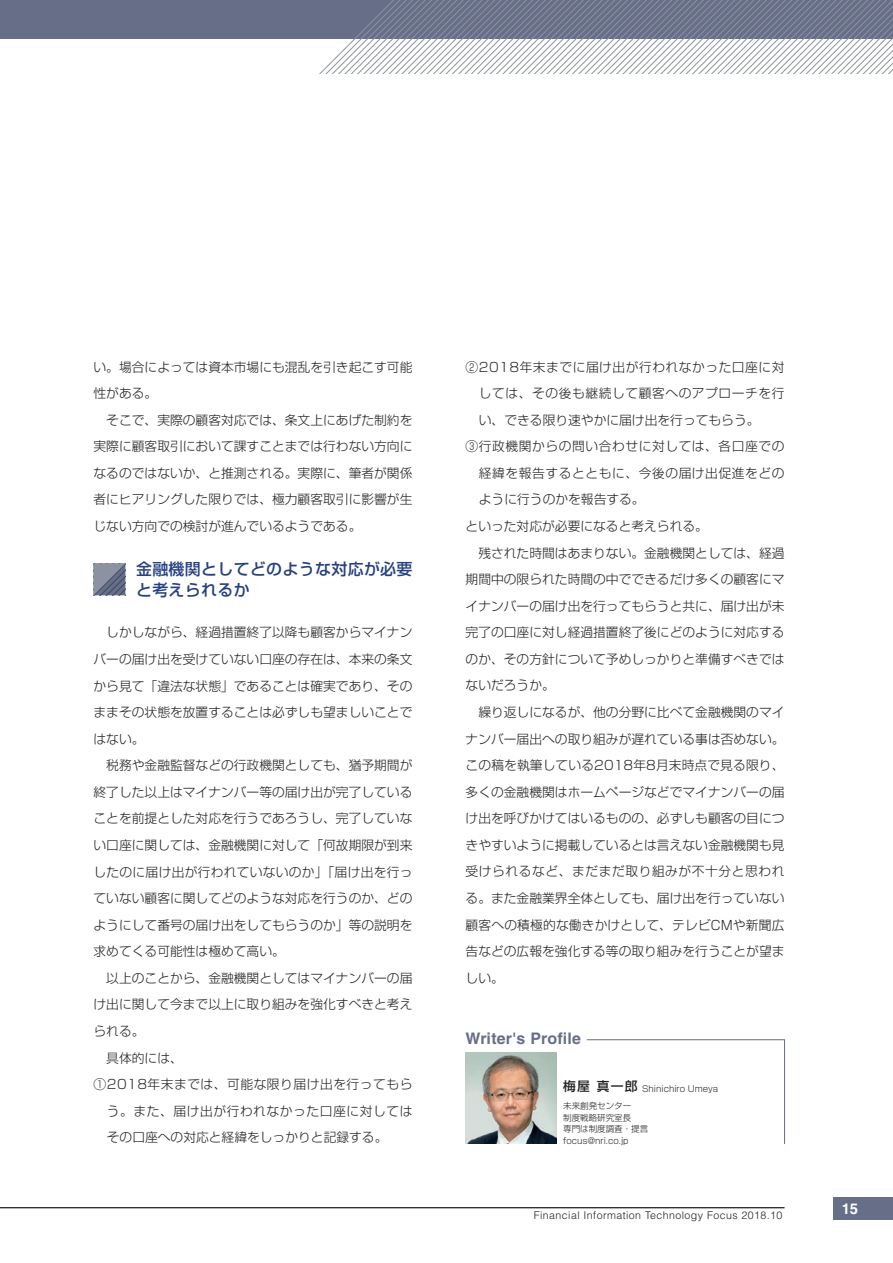
<style>
.page{position:relative;width:893px;height:1263px;background:#fff}
.page>*{position:absolute;margin:0;border:0;box-sizing:border-box;transform-origin:0 0}
.t1{font:500 15.9px/20.2px "Shin Go Pro";letter-spacing:.02em;color:#264081}
.t2{font:700 15.9px "Helvetica LT Std";letter-spacing:.005em;color:#666f87}
.t3{font:700 14.85px "Helvetica LT Std";color:#fff}
.t4{font:300 12.75px/26.5px "Shin Go Pro";color:#231f20}
.t5{font:300 12.75px "Shin Go Pro";letter-spacing:.045em;color:#231f20}
.t6{font:300 12.75px "Shin Go Pro";letter-spacing:.04em;color:#231f20}
.t7{font:300 12.75px "Shin Go Pro";letter-spacing:.02em;color:#231f20}
.t8{font:300 10.65px "Helvetica LT Std";letter-spacing:.04em;color:#231f20}
.t9{font:300 8.55px/11.7px "Shin Go Pro";color:#231f20}
.s1{font-weight:500;font-size:12.75px}
</style>
<div class="page">
<div style="left:0;top:0;width:893px;height:38px;background:#666f87"></div>
<svg style="left:282px;top:0;width:611px;height:74px"></svg>
<svg style="left:586px;top:1039px;width:199px;height:105px"></svg>
<hr style="left:0;top:1207px;width:784px;height:1px;background:#231f20">
<svg style="left:94px;top:563px;width:31px;height:32px"></svg>
<img style="left:466px;top:1053px;width:91px;height:91px">
<div style="left:833px;top:1197px;width:60px;height:23px;background:#666f87"></div>
<p class="t4" style="left:94px;top:352px;width:320px">い。場合によっては資本市場にも混乱を引き起こす可能性がある。<br>　そこで、実際の顧客対応では、条文上にあげた制約を実際に顧客取引において課すことまでは行わない方向になるのではないか、と推測される。実際に、筆者が関係者にヒアリングした限りでは、極力顧客取引に影響が生じない方向での検討が進んでいるようである。</p>
<p class="t1" style="left:136px;top:557px;width:278px">金融機関としてどのような対応が必要と考えられるか</p>
<p class="t4" style="left:94px;top:618px;width:320px">　しかしながら、経過措置終了以降も顧客からマイナン</p>
<p class="t4" style="left:94px;top:644px;width:320px">バーの届け出を受けていない口座の存在は、本来の条文</p>
<p class="t4" style="left:94px;top:671px;width:320px">から見て「違法な状態」であることは確実であり、その</p>
<p class="t4" style="left:94px;top:697px;width:320px">ままその状態を放置することは必ずしも望ましいことで</p>
<p class="t4" style="left:94px;top:724px;width:53px">はない。</p>
<p class="t4" style="left:94px;top:750px;width:320px">　税務や金融監督などの行政機関としても、猶予期間が</p>
<p class="t4" style="left:94px;top:777px;width:320px">終了した以上はマイナンバー等の届け出が完了している</p>
<p class="t4" style="left:94px;top:804px;width:320px">ことを前提とした対応を行うであろうし、完了していな</p>
<p class="t4" style="left:94px;top:830px;width:320px">い口座に関しては、金融機関に対して「何故期限が到来</p>
<p class="t7" style="left:94px;top:861px;width:320px">したのに届け出が行われていないのか」「届け出を行っ</p>
<p class="t4" style="left:94px;top:883px;width:320px">ていない顧客に関してどのような対応を行うのか、どの</p>
<p class="t4" style="left:94px;top:910px;width:320px">ようにして番号の届け出をしてもらうのか」等の説明を</p>
<p class="t4" style="left:94px;top:936px;width:193px">求めてくる可能性は極めて高い。</p>
<p class="t4" style="left:94px;top:963px;width:320px">　以上のことから、金融機関としてはマイナンバーの届</p>
<p class="t4" style="left:94px;top:990px;width:320px">け出に関して今まで以上に取り組みを強化すべきと考え</p>
<p class="t4" style="left:94px;top:1016px;width:53px">られる。</p>
<p class="t4" style="left:94px;top:1043px;width:91px">　具体的には、</p>
<p class="t6" style="left:94px;top:1074px;width:320px">①2018年末までは、可能な限り届け出を行ってもら</p>
<p class="t5" style="left:107px;top:1100px;width:307px">う。また、届け出が行われなかった口座に対しては</p>
<p class="t4" style="left:107px;top:1122px;width:282px">その口座への対応と経緯をしっかりと記録する。</p>
<p class="t6" style="left:466px;top:356px;width:320px">②2018年末までに届け出が行われなかった口座に対</p>
<p class="t5" style="left:479px;top:383px;width:307px">しては、その後も継続して顧客へのアプローチを行</p>
<p class="t4" style="left:479px;top:405px;width:282px">い、できる限り速やかに届け出を行ってもらう。</p>
<p class="t5" style="left:466px;top:436px;width:320px">③行政機関からの問い合わせに対しては、各口座での</p>
<p class="t5" style="left:479px;top:462px;width:307px">経緯を報告するとともに、今後の届け出促進をどの</p>
<p class="t4" style="left:479px;top:485px;width:167px">ように行うのかを報告する。</p>
<p class="t4" style="left:466px;top:511px;width:244px">といった対応が必要になると考えられる。</p>
<p class="t4" style="left:466px;top:538px;width:320px">　残された時間はあまりない。金融機関としては、経過</p>
<p class="t4" style="left:466px;top:564px;width:320px">期間中の限られた時間の中でできるだけ多くの顧客にマ</p>
<p class="t4" style="left:466px;top:591px;width:320px">イナンバーの届け出を行ってもらうと共に、届け出が未</p>
<p class="t4" style="left:466px;top:618px;width:320px">完了の口座に対し経過措置終了後にどのように対応する</p>
<p class="t4" style="left:466px;top:644px;width:320px">のか、その方針について予めしっかりと準備すべきでは</p>
<p class="t4" style="left:466px;top:671px;width:91px">ないだろうか。</p>
<p class="t4" style="left:466px;top:697px;width:320px">　繰り返しになるが、他の分野に比べて金融機関のマイ</p>
<p class="t4" style="left:466px;top:724px;width:320px">ナンバー届出への取り組みが遅れている事は否めない。</p>
<p class="t4" style="left:466px;top:750px;width:320px">この稿を執筆している2018年8月末時点で見る限り、</p>
<p class="t4" style="left:466px;top:777px;width:320px">多くの金融機関はホームページなどでマイナンバーの届</p>
<p class="t4" style="left:466px;top:803px;width:320px">け出を呼びかけてはいるものの、必ずしも顧客の目につ</p>
<p class="t4" style="left:466px;top:830px;width:320px">きやすいように掲載しているとは言えない金融機関も見</p>
<p class="t5" style="left:466px;top:861px;width:320px">受けられるなど、まだまだ取り組みが不十分と思われ</p>
<p class="t4" style="left:466px;top:883px;width:320px">る。また金融業界全体としても、届け出を行っていない</p>
<p class="t4" style="left:466px;top:910px;width:320px">顧客への積極的な働きかけとして、テレビCMや新聞広</p>
<p class="t4" style="left:466px;top:936px;width:320px">告などの広報を強化する等の取り組みを行うことが望ま</p>
<p class="t4" style="left:466px;top:963px;width:40px">しい。</p>
<p class="t2" style="left:466px;top:1029px;width:117px">Writer's Profile</p>
<p class="t9" style="left:563px;top:1080px;width:157px;line-height:16.5px"><span class="s1">梅屋 真一郎</span> Shinichiro Umeya未来創発センター</p>
<p class="t9" style="left:563px;top:1110px;width:87px">制度戦略研究室長<br>専門は制度調査・提言focus@nri.co.jp</p>
<p class="t8" style="left:534px;top:1209px;width:250px">Financial Information Technology Focus 2018.10</p>
<p class="t3" style="left:842px;top:1199px;width:18px">15</p>
</div>
